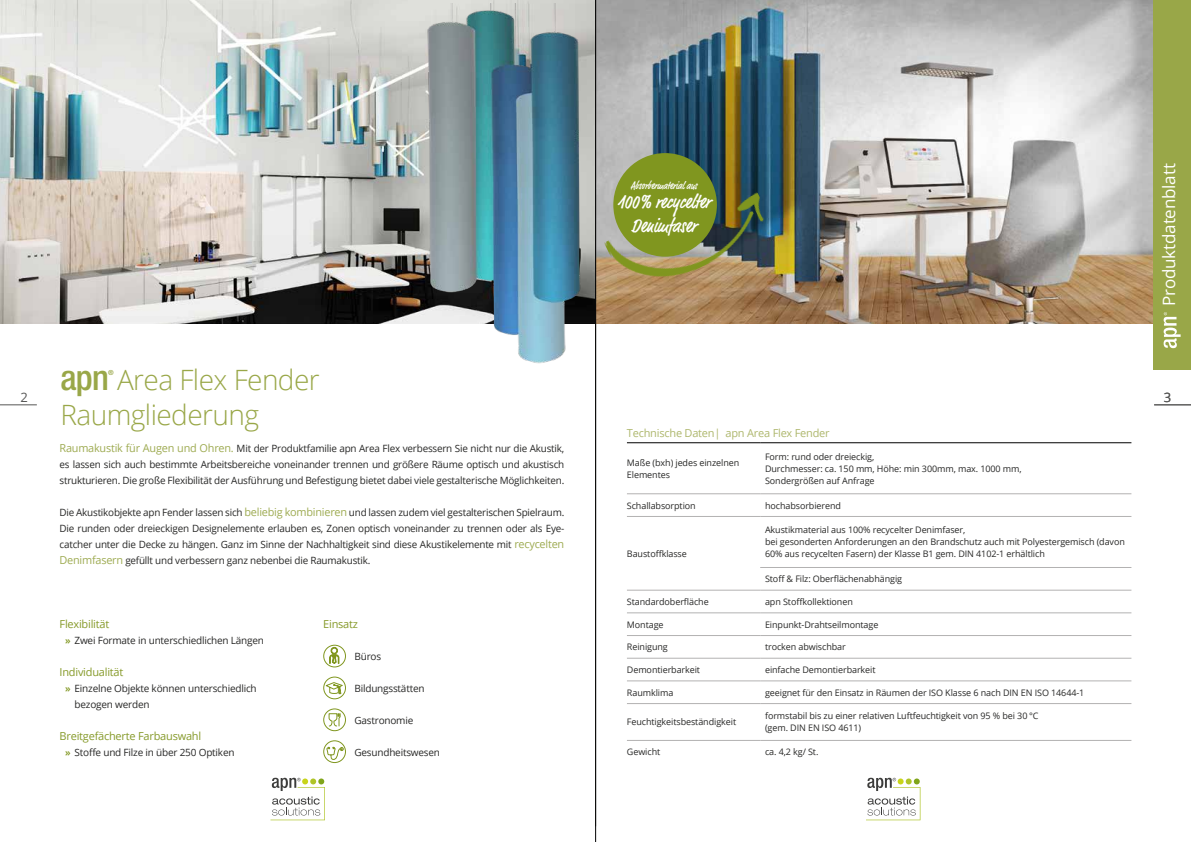
<style>
.page{position:relative;width:1191px;height:842px;background:#fff}
.page>*{position:absolute;margin:0;border:0;box-sizing:border-box;transform-origin:0 0}
.t1{font:500 condensed 35px "Helvetica Neue LT Pro";color:#99a748}
.t2{font:300 28px/35px "Open Sans";letter-spacing:-.02em;color:#99a748}
.t3{font:500 condensed 20px/24px "Market Pro";color:#fff;text-align:center}
.t4{font:17px "Open Sans";letter-spacing:-.01em;color:#fff}
.t5{font:13px "Open Sans";color:#575756}
.t6{font:11px "Open Sans";letter-spacing:-.02em;color:#869a2a}
.t7{font:11px "Open Sans";letter-spacing:-.02em;color:#aeb76d}
.t8{font:500 condensed 11px "Market Pro";color:#fff}
.t9{font:10px/16px "Open Sans";letter-spacing:-.02em;color:#282827;text-align:justify}
.t10{font:9px/12px "Open Sans";letter-spacing:-.01em;color:#282827}
.t11{font:500 condensed 7px "Helvetica Neue LT Pro";color:#99a748}
.s1{font-size:11px;color:#9eab52}
.s2{font-weight:600;color:#80961f}
</style>
<div class="page">
<hr style="left:0;top:405px;width:37px;height:1px;background:#575756">
<svg style="left:270px;top:778px;width:55px;height:42px"></svg>
<svg style="left:866px;top:778px;width:54px;height:42px"></svg>
<img style="left:0;top:0;width:1153px;height:323px">
<img style="left:378px;top:3px;width:217px;height:361px">
<svg style="left:323px;top:677px;width:23px;height:22px"></svg>
<svg style="left:324px;top:681px;width:21px;height:19px"></svg>
<svg style="left:323px;top:708px;width:23px;height:23px"></svg>
<svg style="left:328px;top:713px;width:13px;height:14px"></svg>
<svg style="left:323px;top:740px;width:23px;height:23px"></svg>
<svg style="left:326px;top:747px;width:17px;height:13px"></svg>
<svg style="left:323px;top:645px;width:23px;height:22px"></svg>
<svg style="left:329px;top:647px;width:10px;height:17px"></svg>
<div style="left:1153px;top:0;width:38px;height:370px;background:#99a748"></div>
<svg style="left:1163px;top:312px;width:17px;height:36px"></svg>
<hr style="left:1154px;top:405px;width:37px;height:1px;background:#575756">
<hr style="left:627px;top:590px;width:133px;height:1px;background:#b3b2b2">
<hr style="left:627px;top:493px;width:133px;height:1px;background:#b3b2b2">
<hr style="left:760px;top:493px;width:371px;height:1px;background:#b3b2b2">
<hr style="left:627px;top:516px;width:133px;height:1px;background:#b3b2b2">
<hr style="left:760px;top:516px;width:371px;height:1px;background:#b3b2b2">
<hr style="left:760px;top:567px;width:371px;height:1px;background:#b3b2b2">
<hr style="left:760px;top:590px;width:371px;height:1px;background:#b3b2b2">
<hr style="left:627px;top:658px;width:133px;height:1px;background:#b3b2b2">
<hr style="left:760px;top:658px;width:371px;height:1px;background:#b3b2b2">
<hr style="left:627px;top:681px;width:133px;height:1px;background:#b3b2b2">
<hr style="left:760px;top:681px;width:371px;height:1px;background:#b3b2b2">
<hr style="left:627px;top:740px;width:133px;height:1px;background:#b3b2b2">
<hr style="left:760px;top:740px;width:371px;height:1px;background:#b3b2b2">
<hr style="left:627px;top:703px;width:133px;height:1px;background:#b3b2b2">
<hr style="left:760px;top:703px;width:371px;height:1px;background:#b3b2b2">
<hr style="left:627px;top:613px;width:133px;height:1px;background:#b3b2b2">
<hr style="left:760px;top:613px;width:371px;height:1px;background:#b3b2b2">
<hr style="left:627px;top:635px;width:133px;height:1px;background:#b3b2b2">
<hr style="left:760px;top:635px;width:371px;height:1px;background:#b3b2b2">
<hr style="left:627px;top:442px;width:133px;height:1px;background:#000">
<hr style="left:760px;top:442px;width:371px;height:1px;background:#000">
<div style="left:613px;top:153px;width:104px;height:104px;background:#80961f;border-radius:50%"></div>
<img style="left:604px;top:173px;width:172px;height:128px">
<hr style="left:595px;top:0;width:1px;height:842px;background:#000">
<h3 class="t5" style="left:21px;top:388px;width:9px">2</h3>
<h2 class="t2" style="left:60px;top:361px;width:261px;text-indent:57px">Area Flex Fender<br>Raumgliederung</h2>
<h1 class="t1" style="left:60px;top:356px;width:50px">apn</h1>
<p class="t11" style="left:108px;top:368px;width:7px">®</p>
<p class="t9" style="left:60px;top:440px;width:506px"><span class="s1">Raumakustik für Augen und Ohren.</span> Mit der Produktfamilie apn Area Flex verbessern Sie nicht nur die Akustik, es lassen sich auch bestimmte Arbeitsbereiche voneinander trennen und größere Räume optisch und akustisch strukturieren. Die große Flexibilität der Ausführung und Befestigung bietet dabei viele gestalterische Möglichkeiten.</p>
<p class="t9" style="left:60px;top:504px;width:506px">Die Akustikobjekte apn Fender lassen sich <span class="s1">beliebig kombinieren</span> und lassen zudem viel gestalterischen Spielraum.<br>Die runden oder dreieckigen Designelemente erlauben es, Zonen optisch voneinander zu trennen oder als Eye&shy;catcher unter die Decke zu hängen. Ganz im Sinne der Nachhaltigkeit sind diese Akustikelemente mit <span class="s1">recycelten Denimfasern</span> gefüllt und verbessern ganz nebenbei die Raumakustik.</p>
<p class="t6" style="left:60px;top:616px;width:51px">Flexibilität</p>
<p class="t9" style="left:65px;top:632px;width:200px"><span class="s2">»</span> Zwei Formate in unterschiedlichen Längen</p>
<p class="t6" style="left:60px;top:664px;width:65px">Individualität</p>
<p class="t9" style="left:75px;top:680px;width:184px;text-indent:-9px"><span class="s2">»</span> Einzelne Objekte können unterschiedlich bezogen werden</p>
<p class="t6" style="left:60px;top:728px;width:143px">Breitgefächerte Farbauswahl</p>
<p class="t9" style="left:65px;top:744px;width:171px"><span class="s2">»</span> Stoffe und Filze in über 250 Optiken</p>
<p class="t6" style="left:323px;top:616px;width:36px">Einsatz</p>
<p class="t9" style="left:354px;top:648px;width:28px">Büros</p>
<p class="t9" style="left:354px;top:680px;width:72px">Bildungsstätten</p>
<p class="t9" style="left:354px;top:712px;width:60px">Gastronomie</p>
<p class="t9" style="left:354px;top:744px;width:87px">Gesundheitswesen</p>
<p class="t8" style="left:630px;top:178px;width:68px">Absorbermaterial aus</p>
<h3 class="t3" style="left:617px;top:190px;width:95px">100% recycelter<br>Denimfaser</h3>
<p class="t7" style="left:627px;top:426px;width:204px">Technische Daten| apn Area Flex Fender</p>
<p class="t10" style="left:627px;top:456px;width:114px">Maße (bxh) jedes einzelnen<br>Elementes</p>
<p class="t10" style="left:765px;top:450px;width:258px">Form: rund oder dreieckig,<br>Durchmesser: ca. 150 mm, Höhe: min 300mm, max. 1000 mm,<br>Sondergrößen auf Anfrage</p>
<p class="t10" style="left:627px;top:499px;width:70px">Schallabsorption</p>
<p class="t10" style="left:765px;top:499px;width:77px">hochabsorbierend</p>
<p class="t10" style="left:627px;top:547px;width:61px">Baustoffklasse</p>
<p class="t10" style="left:765px;top:524px;width:361px">Akustikmaterial aus 100% recycelter Denimfaser,<br>bei gesonderten Anforderungen an den Brandschutz auch mit Polyestergemisch (davon<br>60% aus recycelten Fasern) der Klasse B1 gem. DIN 4102-1 erhältlich</p>
<p class="t10" style="left:765px;top:573px;width:139px">Stoff &amp; Filz: Oberflächenabhängig</p>
<p class="t10" style="left:627px;top:595px;width:83px">Standardoberfläche</p>
<p class="t10" style="left:765px;top:595px;width:89px">apn Stoffkollektionen</p>
<p class="t10" style="left:627px;top:618px;width:38px">Montage</p>
<p class="t10" style="left:765px;top:618px;width:115px">Einpunkt-Drahtseilmontage</p>
<p class="t10" style="left:627px;top:641px;width:42px">Reinigung</p>
<p class="t10" style="left:765px;top:641px;width:82px">trocken abwischbar</p>
<p class="t10" style="left:627px;top:663px;width:75px">Demontierbarkeit</p>
<p class="t10" style="left:765px;top:663px;width:112px">einfache Demontierbarkeit</p>
<p class="t10" style="left:627px;top:686px;width:48px">Raumklima</p>
<p class="t10" style="left:765px;top:686px;width:321px">geeignet für den Einsatz in Räumen der ISO Klasse 6 nach DIN EN ISO 14644-1</p>
<p class="t10" style="left:627px;top:716px;width:111px">Feuchtigkeitsbeständigkeit</p>
<p class="t10" style="left:765px;top:710px;width:275px">formstabil bis zu einer relativen Luftfeuchtigkeit von 95 % bei 30 °C (gem. DIN EN ISO 4611)</p>
<p class="t10" style="left:627px;top:746px;width:35px">Gewicht</p>
<p class="t10" style="left:765px;top:746px;width:55px">ca. 4,2 kg/ St.</p>
<h3 class="t4" style="left:1157px;top:306px;width:144px;rotate:-90deg">Produktdatenblatt</h3>
<h3 class="t5" style="left:1163px;top:388px;width:9px">3</h3>
</div>
